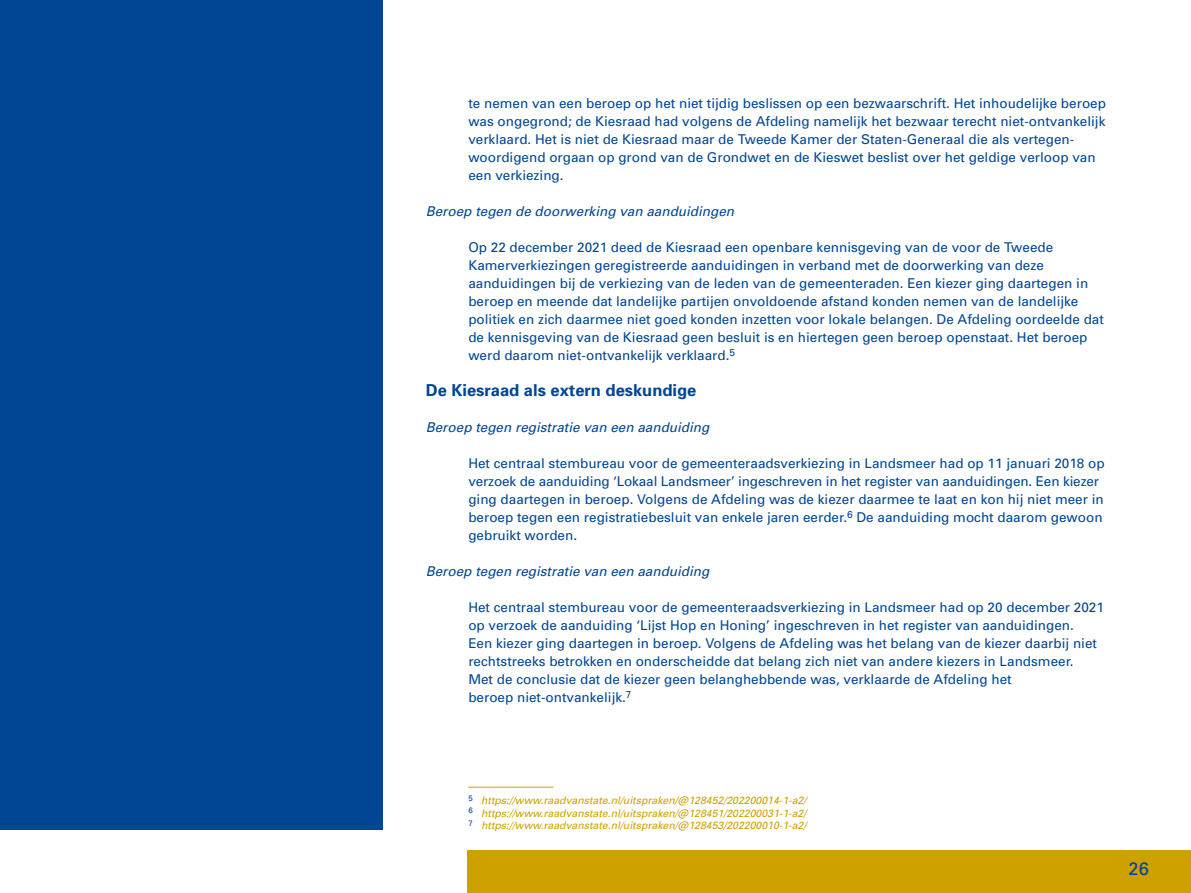
<style>
.page{position:relative;width:1191px;height:893px;background:#fff}
.page>*{position:absolute;margin:0;border:0;box-sizing:border-box;transform-origin:0 0}
.t1{font:18px "Univers";color:#014694}
.Tussenkop{font:700 16.5px "Univers";color:#014694}
.Broodtekst{font:13.5px/18px "Univers";color:#014694}
.Subkop{font:italic 13.5px "Univers";color:#014694}
.Voetnoot{font:italic 10.5px "Univers";color:#cea100}
</style>
<div class="page">
<div style="left:467px;top:850px;width:724px;height:43px;background:#cea100"></div>
<div style="left:0;top:0;width:383px;height:829px;background:#014694"></div>
<hr style="left:468px;top:787px;width:85px;height:1px;background:#cea100">
<p class="Broodtekst" style="left:468px;top:94px;width:639px">te nemen van een beroep op het niet tijdig beslissen op een bezwaarschrift. Het inhoudelijke beroep was ongegrond; de Kiesraad had volgens de Afdeling namelijk het bezwaar terecht niet-ontvankelijk verklaard. Het is niet de Kiesraad maar de Tweede Kamer der Staten-Generaal die als vertegen&shy;woordigend orgaan op grond van de Grondwet en de Kieswet beslist over het geldige verloop van een verkiezing.</p>
<p class="Subkop" style="left:426px;top:203px;width:310px">Beroep tegen de doorwerking van aanduidingen</p>
<p class="Broodtekst" style="left:468px;top:238px;width:637px">Op 22 december 2021 deed de Kiesraad een openbare kennisgeving van de voor de Tweede Kamerverkiezingen geregistreerde aanduidingen in verband met de doorwerking van deze aanduidingen bij de verkiezing van de leden van de gemeenteraden. Een kiezer ging daartegen in beroep en meende dat landelijke partijen onvoldoende afstand konden nemen van de landelijke politiek en zich daarmee niet goed konden inzetten voor lokale belangen. De Afdeling oordeelde dat de kennisgeving van de Kiesraad geen besluit is en hiertegen geen beroep openstaat. Het beroep werd daarom niet-ontvankelijk verklaard.<sup>5</sup></p>
<p class="Tussenkop" style="left:426px;top:380px;width:272px">De Kiesraad als extern deskundige</p>
<p class="Subkop" style="left:426px;top:419px;width:285px">Beroep tegen registratie van een aanduiding</p>
<p class="Broodtekst" style="left:468px;top:454px;width:638px">Het centraal stembureau voor de gemeenteraadsverkiezing in Landsmeer had op 11 januari 2018 op verzoek de aanduiding ‘Lokaal Landsmeer’ ingeschreven in het register van aanduidingen. Een kiezer ging daartegen in beroep. Volgens de Afdeling was de kiezer daarmee te laat en kon hij niet meer in beroep tegen een registratiebesluit van enkele jaren eerder.<sup>6</sup> De aanduiding mocht daarom gewoon gebruikt worden.</p>
<p class="Subkop" style="left:426px;top:563px;width:285px">Beroep tegen registratie van een aanduiding</p>
<p class="Broodtekst" style="left:468px;top:598px;width:637px">Het centraal stembureau voor de gemeenteraadsverkiezing in Landsmeer had op 20 december 2021 op verzoek de aanduiding ‘Lijst Hop en Honing’ ingeschreven in het register van aanduidingen.<br>Een kiezer ging daartegen in beroep. Volgens de Afdeling was het belang van de kiezer daarbij niet rechtstreeks betrokken en onderscheidde dat belang zich niet van andere kiezers in Landsmeer.<br>Met de conclusie dat de kiezer geen belanghebbende was, verklaarde de Afdeling het<br>beroep niet-ontvankelijk.<sup>7</sup></p>
<p class="Voetnoot" style="left:468px;top:794px;width:339px"><sup>5</sup> https://www.raadvanstate.nl/uitspraken/@128452/202200014-1-a2/</p>
<p class="Voetnoot" style="left:468px;top:806px;width:339px"><sup>6</sup> https://www.raadvanstate.nl/uitspraken/@128451/202200031-1-a2/</p>
<p class="Voetnoot" style="left:468px;top:819px;width:339px"><sup>7</sup> https://www.raadvanstate.nl/uitspraken/@128453/202200010-1-a2/</p>
<h1 class="t1" style="left:1128px;top:857px;width:22px">26</h1>
</div>
